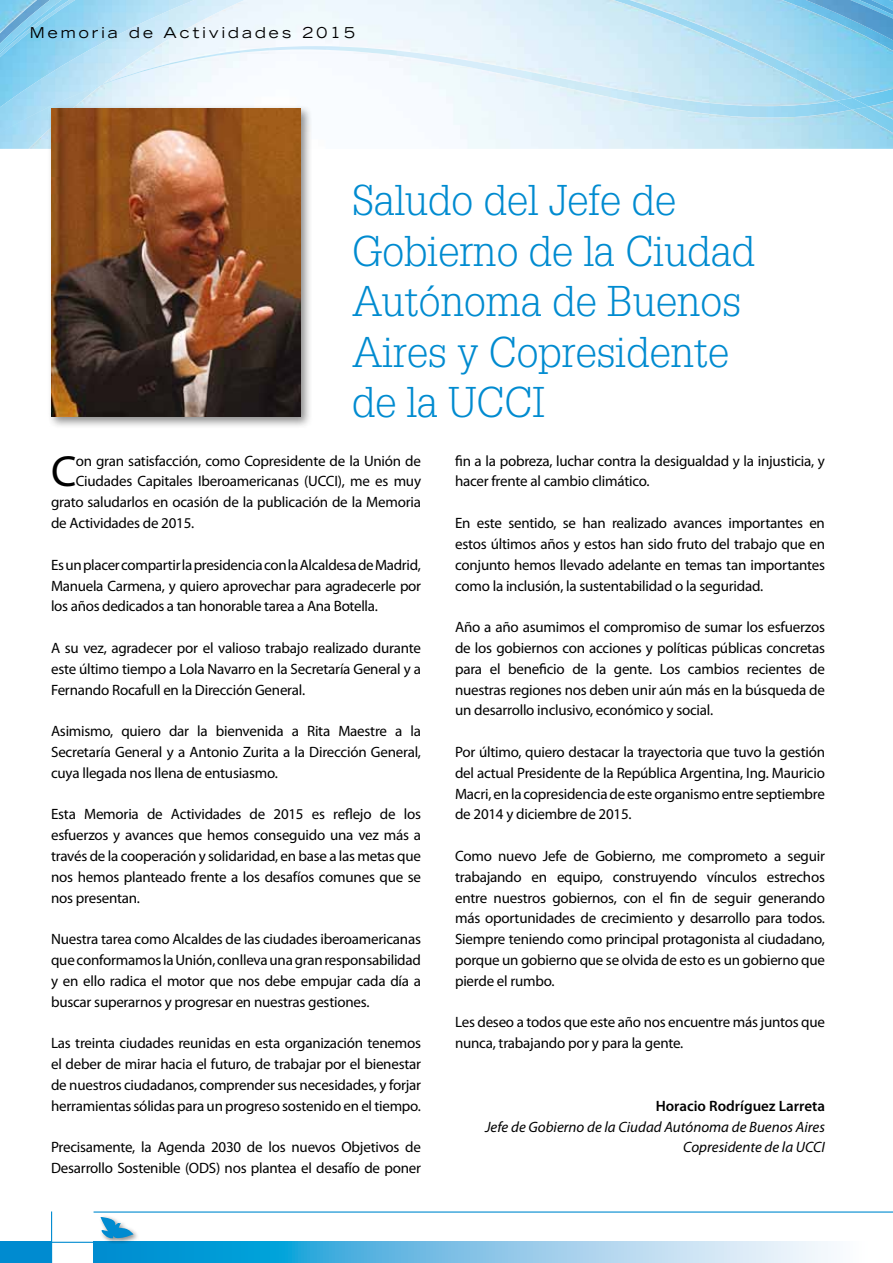
<style>
.page{position:relative;width:893px;height:1263px;background:#fff}
.page>*{position:absolute;margin:0;border:0;box-sizing:border-box;transform-origin:0 0}
.t1{font:43.8px "Myriad Pro";color:#000}
.t2{font:300 42px/50.4px "Glypha LT Std";color:#008bd0}
.t3{font:15px/20.9px "Myriad Pro";letter-spacing:-.015em;color:#000;text-align:justify}
.t4{font:italic 15px/20.9px "Myriad Pro";color:#000;text-align:right}
.t5{font:expanded 15px "Trade Gothic LT Std";letter-spacing:.2em;color:#000}
.t6{font:600 15px "Myriad Pro";color:#000}
</style>
<div class="page">
<img style="left:0;top:0;width:893px;height:89px">
<img style="left:852px;top:89px;width:41px;height:44px">
<img style="left:0;top:46px;width:852px;height:87px">
<img style="left:836px;top:98px;width:33px;height:12px">
<img style="left:613px;top:0;width:240px;height:101px">
<svg style="left:94px;top:1242px;width:737px;height:21px;background:#73c1e5"></svg>
<div style="left:98px;top:1214px;width:41px;height:30px;background:#000;opacity:.45"></div>
<svg style="left:100px;top:1217px;width:33px;height:22px"></svg>
<hr style="left:51px;top:1211px;width:1px;height:52px;background:#008bd0">
<hr style="left:0;top:1242px;width:94px;height:1px;background:#008bd0">
<hr style="left:94px;top:1211px;width:799px;height:1px;background:#008bd0">
<div style="left:0;top:1242px;width:52px;height:21px;background:#008bd0"></div>
<div style="left:47px;top:104px;width:266px;height:325px;background:#000;opacity:.45"></div>
<img style="left:51px;top:108px;width:250px;height:309px">
<p class="t5" style="left:30px;top:23px;width:327px">Memoria de Actividades 2015</p>
<h2 class="t2" style="left:352px;top:176px;width:405px">Saludo del Jefe de<br>Gobierno de la Ciudad<br>Autónoma de Buenos<br>Aires y Copresidente de la UCCI</h2>
<h1 class="t1" style="left:51px;top:448px;width:27px">C</h1>
<p class="t3" style="left:76px;top:450px;width:347px">on gran satisfacción, como Copresidente de la Unión de</p>
<p class="t3" style="left:76px;top:471px;width:347px">Ciudades Capitales Iberoamericanas (UCCI), me es muy</p>
<p class="t3" style="left:51px;top:492px;width:371px">grato saludarlos en ocasión de la publicación de la Memoria</p>
<p class="t3" style="left:51px;top:513px;width:145px">de Actividades de 2015.</p>
<p class="t3" style="left:51px;top:554px;width:371px">Es un placer compartir la presidencia con la Alcaldesa de Madrid, Manuela Carmena, y quiero aprovechar para agradecerle por los años dedicados a tan honorable tarea a Ana Botella.</p>
<p class="t3" style="left:51px;top:638px;width:371px">A su vez, agradecer por el valioso trabajo realizado durante este último tiempo a Lola Navarro en la Secretaría General y a Fernando Rocafull en la Dirección General.</p>
<p class="t3" style="left:51px;top:721px;width:371px">Asimismo, quiero dar la bienvenida a Rita Maestre a la Secretaría General y a Antonio Zurita a la Dirección General, cuya llegada nos llena de entusiasmo.</p>
<p class="t3" style="left:51px;top:804px;width:371px">Esta Memoria de Actividades de 2015 es reflejo de los esfuerzos y avances que hemos conseguido una vez más a través de la cooperación y solidaridad, en base a las metas que nos hemos planteado frente a los desafíos comunes que se nos presentan.</p>
<p class="t3" style="left:51px;top:929px;width:371px">Nuestra tarea como Alcaldes de las ciudades iberoamericanas que conformamos la Unión, conlleva una gran responsabilidad y en ello radica el motor que nos debe empujar cada día a buscar superarnos y progresar en nuestras gestiones.</p>
<p class="t3" style="left:51px;top:1033px;width:371px">Las treinta ciudades reunidas en esta organización tenemos el deber de mirar hacia el futuro, de trabajar por el bienestar de nuestros ciudadanos, comprender sus necesidades, y forjar herramientas sólidas para un progreso sostenido en el tiempo.</p>
<p class="t3" style="left:51px;top:1137px;width:371px">Precisamente, la Agenda 2030 de los nuevos Objetivos de<br>Desarrollo Sostenible (ODS) nos plantea el desafío de poner</p>
<p class="t3" style="left:455px;top:450px;width:371px">fin a la pobreza, luchar contra la desigualdad y la injusticia, y hacer frente al cambio climático.</p>
<p class="t3" style="left:455px;top:513px;width:371px">En este sentido, se han realizado avances importantes en estos últimos años y estos han sido fruto del trabajo que en conjunto hemos llevado adelante en temas tan importantes como la inclusión, la sustentabilidad o la seguridad.</p>
<p class="t3" style="left:455px;top:617px;width:371px">Año a año asumimos el compromiso de sumar los esfuerzos de los gobiernos con acciones y políticas públicas concretas para el beneficio de la gente. Los cambios recientes de nuestras regiones nos deben unir aún más en la búsqueda de un desarrollo inclusivo, económico y social.</p>
<p class="t3" style="left:455px;top:742px;width:371px">Por último, quiero destacar la trayectoria que tuvo la gestión del actual Presidente de la República Argentina, Ing. Mauricio Macri, en la copresidencia de este organismo entre septiembre de 2014 y diciembre de 2015.</p>
<p class="t3" style="left:455px;top:846px;width:371px">Como nuevo Jefe de Gobierno, me comprometo a seguir trabajando en equipo, construyendo vínculos estrechos entre nuestros gobiernos, con el fin de seguir generando más oportunidades de crecimiento y desarrollo para todos.<br>Siempre teniendo como principal protagonista al ciudadano, porque un gobierno que se olvida de esto es un gobierno que pierde el rumbo.</p>
<p class="t3" style="left:455px;top:1012px;width:371px">Les deseo a todos que este año nos encuentre más juntos que nunca, trabajando por y para la gente.</p>
<p class="t6" style="left:656px;top:1097px;width:171px">Horacio Rodríguez Larreta</p>
<p class="t4" style="left:485px;top:1116px;width:341px">Jefe de Gobierno de la Ciudad Autónoma de Buenos Aires<br>Copresidente de la UCCI</p>
</div>
